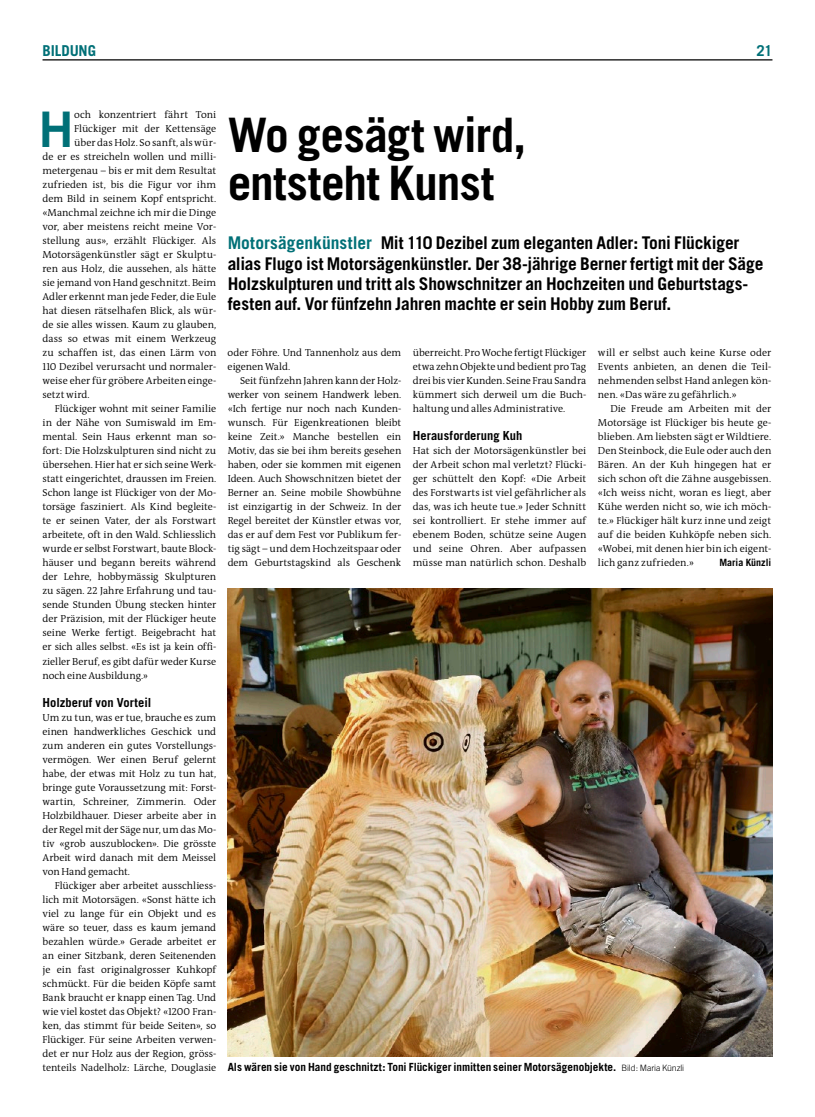
<style>
.page{position:relative;width:815px;height:1117px;background:#fff}
.page>*{position:absolute;margin:0;border:0;box-sizing:border-box;transform-origin:0 0}
.t1{font:49px "Trade Gothic Bold Two";color:#007077}
.t2{font:700 47.5px/47.5px "Trade Gothic";letter-spacing:-.01em;color:#000}
.t3{font:700 17.5px/20.5px "Trade Gothic";letter-spacing:-.01em;color:#000}
.t4{font:700 15px "Trade Gothic";letter-spacing:-.01em;color:#007077}
.t5{font:700 12.5px "Trade Gothic";letter-spacing:.005em;color:#000}
.t6{font:700 11.25px "Trade Gothic";color:#000}
.t7{font:300 10.25px/14px "The Antiqua B4 FN Semi";letter-spacing:-.005em;color:#000;text-align:justify}
.t8{font:700 10px "Trade Gothic";color:#000}
.s1{color:#007077}
.s2{font-weight:300;font-size:8.75px}
</style>
<div class="page">
<hr style="left:43px;top:59px;width:729px;height:1px;background:#000">
<img style="left:228px;top:588px;width:544px;height:468px">
<h3 class="t4" style="left:43px;top:41px;width:55px">BILDUNG</h3>
<h3 class="t4" style="left:756px;top:41px;width:18px">21</h3>
<h1 class="t1" style="left:38px;top:99px;width:37px">H</h1>
<p class="t7" style="left:74px;top:108px;width:143px">och konzentriert fährt Toni</p>
<p class="t7" style="left:74px;top:122px;width:143px">Flückiger mit der Kettensäge</p>
<p class="t7" style="left:74px;top:136px;width:143px">über das Holz. So sanft, als wür-</p>
<p class="t7" style="left:43px;top:150px;width:175px">de er es streicheln wollen und milli-</p>
<p class="t7" style="left:43px;top:164px;width:175px">metergenau – bis er mit dem Resultat</p>
<p class="t7" style="left:43px;top:178px;width:175px">zufrieden ist, bis die Figur vor ihm</p>
<p class="t7" style="left:43px;top:192px;width:175px">dem Bild in seinem Kopf entspricht.</p>
<p class="t7" style="left:43px;top:206px;width:175px">«Manchmal zeichne ich mir die Dinge</p>
<p class="t7" style="left:43px;top:220px;width:175px">vor, aber meistens reicht meine Vor-</p>
<p class="t7" style="left:43px;top:234px;width:175px">stellung aus», erzählt Flückiger. Als</p>
<p class="t7" style="left:43px;top:248px;width:175px">Motorsägenkünstler sägt er Skulptu-</p>
<p class="t7" style="left:43px;top:262px;width:175px">ren aus Holz, die aussehen, als hätte</p>
<p class="t7" style="left:43px;top:276px;width:175px">sie jemand von Hand geschnitzt. Beim</p>
<p class="t7" style="left:43px;top:290px;width:175px">Adler erkennt man jede Feder, die Eule</p>
<p class="t7" style="left:43px;top:304px;width:175px">hat diesen rätselhafen Blick, als wür-</p>
<p class="t7" style="left:43px;top:318px;width:175px">de sie alles wissen. Kaum zu glauben,</p>
<p class="t7" style="left:43px;top:332px;width:175px">dass so etwas mit einem Werkzeug</p>
<p class="t7" style="left:43px;top:346px;width:175px">zu schaffen ist, das einen Lärm von</p>
<p class="t7" style="left:43px;top:360px;width:175px">110 Dezibel verursacht und normaler-</p>
<p class="t7" style="left:43px;top:374px;width:175px">weise eher für gröbere Arbeiten einge-</p>
<p class="t7" style="left:43px;top:388px;width:49px">setzt wird.</p>
<p class="t7" style="left:55px;top:402px;width:163px">Flückiger wohnt mit seiner Familie</p>
<p class="t7" style="left:43px;top:416px;width:175px">in der Nähe von Sumiswald im Em-</p>
<p class="t7" style="left:43px;top:430px;width:175px">mental. Sein Haus erkennt man so-</p>
<p class="t7" style="left:43px;top:444px;width:175px">fort: Die Holzskulpturen sind nicht zu</p>
<p class="t7" style="left:43px;top:458px;width:175px">übersehen. Hier hat er sich seine Werk-</p>
<p class="t7" style="left:43px;top:472px;width:175px">statt eingerichtet, draussen im Freien.</p>
<p class="t7" style="left:43px;top:486px;width:175px">Schon lange ist Flückiger von der Mo-</p>
<p class="t7" style="left:43px;top:500px;width:175px">torsäge fasziniert. Als Kind begleite-</p>
<p class="t7" style="left:43px;top:514px;width:175px">te er seinen Vater, der als Forstwart</p>
<p class="t7" style="left:43px;top:528px;width:175px">arbeitete, oft in den Wald. Schliesslich</p>
<p class="t7" style="left:43px;top:542px;width:175px">wurde er selbst Forstwart, baute Block-</p>
<p class="t7" style="left:43px;top:556px;width:175px">häuser und begann bereits während</p>
<p class="t7" style="left:43px;top:570px;width:175px">der Lehre, hobbymässig Skulpturen</p>
<p class="t7" style="left:43px;top:584px;width:175px">zu sägen. 22 Jahre Erfahrung und tau-</p>
<p class="t7" style="left:43px;top:598px;width:175px">sende Stunden Übung stecken hinter</p>
<p class="t7" style="left:43px;top:612px;width:175px">der Präzision, mit der Flückiger heute</p>
<p class="t7" style="left:43px;top:626px;width:175px">seine Werke fertigt. Beigebracht hat</p>
<p class="t7" style="left:43px;top:640px;width:175px">er sich alles selbst. «Es ist ja kein offi-</p>
<p class="t7" style="left:43px;top:654px;width:175px">zieller Beruf, es gibt dafür weder Kurse</p>
<p class="t7" style="left:43px;top:668px;width:107px">noch eine Ausbildung.»</p>
<p class="t5" style="left:43px;top:694px;width:110px">Holzberuf von Vorteil</p>
<p class="t7" style="left:43px;top:710px;width:175px">Um zu tun, was er tue, brauche es zum einen handwerkliches Geschick und zum anderen ein gutes Vorstellungs&shy;vermögen. Wer einen Beruf gelernt habe, der etwas mit Holz zu tun hat, bringe gute Voraussetzung mit: Forst&shy;wartin, Schreiner, Zimmerin. Oder Holzbildhauer. Dieser arbeite aber in der Regel mit der Säge nur, um das Mo&shy;tiv «grob auszublocken». Die grösste Arbeit wird danach mit dem Meissel von Hand gemacht.</p>
<p class="t7" style="left:43px;top:878px;width:175px;text-indent:12px">Flückiger aber arbeitet ausschliess&shy;lich mit Motorsägen. «Sonst hätte ich viel zu lange für ein Objekt und es wäre so teuer, dass es kaum jemand bezahlen würde.» Gerade arbeitet er an einer Sitzbank, deren Seitenenden je ein fast originalgrosser Kuhkopf schmückt. Für die beiden Köpfe samt Bank braucht er knapp einen Tag. Und wie viel kostet das Objekt? «1200 Fran&shy;ken, das stimmt für beide Seiten», so Flückiger. Für seine Arbeiten verwen&shy;det er nur Holz aus der Region, gröss&shy;tenteils Nadelholz: Lärche, Douglasie</p>
<h2 class="t2" style="left:228px;top:111px;width:300px">Wo gesägt wird, entsteht Kunst</h2>
<p class="t3" style="left:228px;top:232px;width:537px"><span class="s1">Motorsägenkünstler</span> Mit 110 Dezibel zum eleganten Adler: Toni Flückiger alias Flugo ist Motorsägenkünstler. Der 38-jährige Berner fertigt mit der Säge Holzskulpturen und tritt als Showschnitzer an Hochzeiten und Geburtstags&shy;festen auf. Vor fünfzehn Jahren machte er sein Hobby zum Beruf.</p>
<p class="t7" style="left:228px;top:346px;width:175px">oder Föhre. Und Tannenholz aus dem eigenen Wald.</p>
<p class="t7" style="left:228px;top:374px;width:175px;text-indent:12px">Seit fünfzehn Jahren kann der Holz&shy;werker von seinem Handwerk leben. «Ich fertige nur noch nach Kunden&shy;wunsch. Für Eigenkreationen bleibt keine Zeit.» Manche bestellen ein Motiv, das sie bei ihm bereits gesehen haben, oder sie kommen mit eigenen Ideen. Auch Showschnitzen bietet der Berner an. Seine mobile Showbühne ist einzigartig in der Schweiz. In der Regel bereitet der Künstler etwas vor, das er auf dem Fest vor Publikum fer&shy;tig sägt – und dem Hochzeitspaar oder dem Geburtstagskind als Geschenk</p>
<p class="t7" style="left:413px;top:346px;width:175px">überreicht. Pro Woche fertigt Flückiger etwa zehn Objekte und bedient pro Tag drei bis vier Kunden. Seine Frau Sandra kümmert sich derweil um die Buch&shy;haltung und alles Administrative.</p>
<p class="t5" style="left:413px;top:428px;width:111px">Herausforderung Kuh</p>
<p class="t7" style="left:413px;top:444px;width:175px">Hat sich der Motorsägenkünstler bei der Arbeit schon mal verletzt? Flücki&shy;ger schüttelt den Kopf: «Die Arbeit des Forstwarts ist viel gefährlicher als das, was ich heute tue.» Jeder Schnitt sei kontrolliert. Er stehe immer auf ebenem Boden, schütze seine Augen und seine Ohren. Aber aufpassen müsse man natürlich schon. Deshalb</p>
<p class="t7" style="left:598px;top:346px;width:175px">will er selbst auch keine Kurse oder Events anbieten, an denen die Teil&shy;nehmenden selbst Hand anlegen kön&shy;nen. «Das wäre zu gefährlich.»</p>
<p class="t7" style="left:598px;top:402px;width:175px;text-indent:12px">Die Freude am Arbeiten mit der Motorsäge ist Flückiger bis heute ge&shy;blieben. Am liebsten sägt er Wildtiere.<br>Den Steinbock, die Eule oder auch den Bären. An der Kuh hingegen hat er sich schon oft die Zähne ausgebissen. «Ich weiss nicht, woran es liegt, aber Kühe werden nicht so, wie ich möch&shy;te.» Flückiger hält kurz inne und zeigt auf die beiden Kuhköpfe neben sich. «Wobei, mit denen hier bin ich eigent&shy;lich ganz zufrieden.»</p>
<p class="t8" style="left:719px;top:556px;width:53px">Maria Künzli</p>
<p class="t6" style="left:228px;top:1059px;width:458px">Als wären sie von Hand geschnitzt: Toni Flückiger inmitten seiner Motorsägenobjekte. <span class="s2">Bild: Maria Künzli</span></p>
</div>
